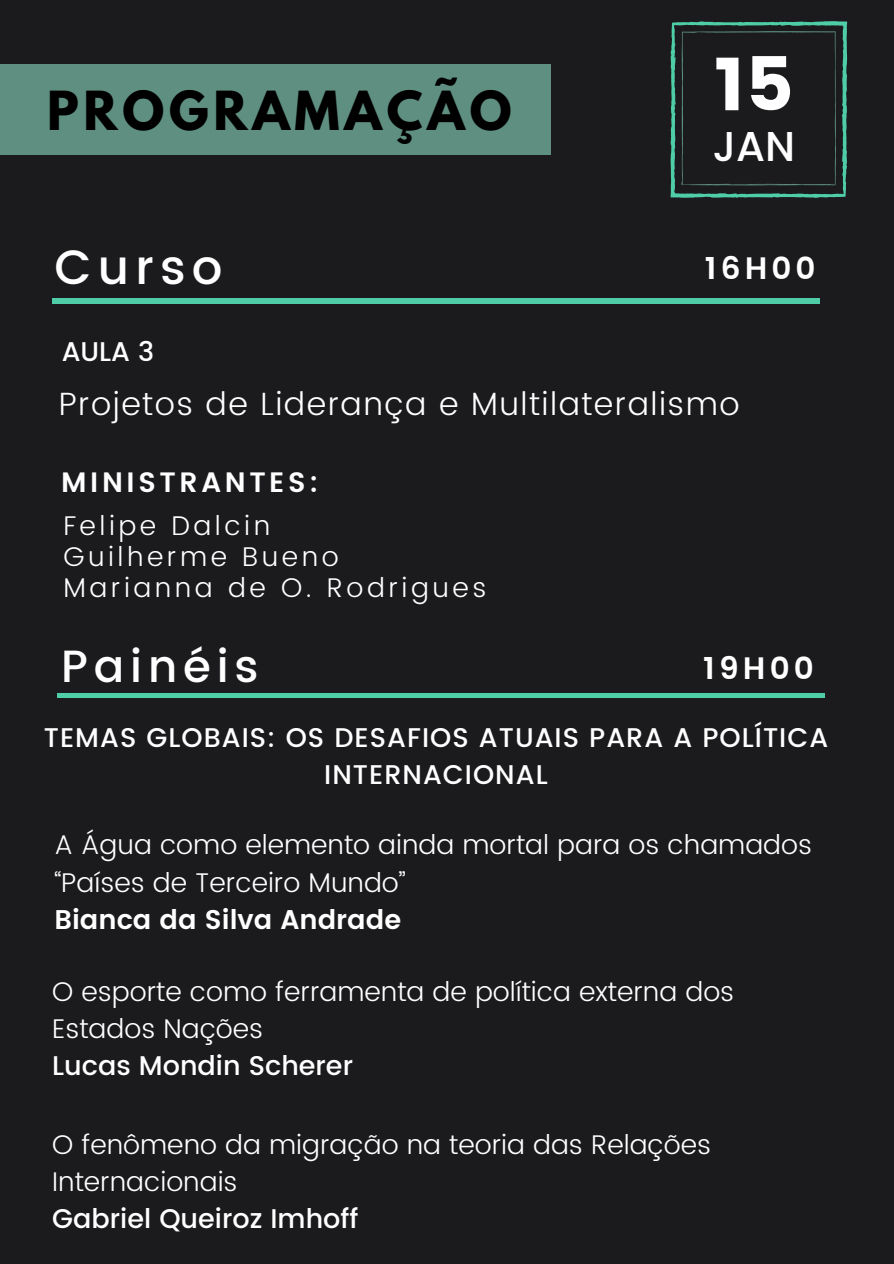
<style>
.page{position:relative;width:894px;height:1264px;background:#fff}
.page>*{position:absolute;margin:0;border:0;box-sizing:border-box;transform-origin:0 0}
.t1{font:74.1px "Poppins";color:#fff}
.t2{font:500 48px "Poppins";letter-spacing:.13em;color:#fff}
.t3{font:700 47.7px "League Spartan";letter-spacing:.1em;color:#000}
.t4{font:500 45px "Poppins";letter-spacing:.13em;color:#fff}
.t5{font:500 41.7px "Poppins";color:#fff}
.t6{font:300 32.1px "Poppins";letter-spacing:.045em;color:#fff}
.t7{font:600 31.05px "Poppins";letter-spacing:.13em;color:#fff}
.t8{font:600 28.05px "Poppins";letter-spacing:.13em;color:#fff}
.t9{font:300 27px/37.2px "Poppins";color:#fff}
.t10{font:500 27px/37.2px "Poppins";letter-spacing:.04em;color:#fff;text-align:center}
.t11{font:300 27px "Poppins";letter-spacing:.13em;color:#fff}
.t12{font:500 27px "Poppins";color:#fff}
.t13{font:600 27px "Poppins";color:#fff}
</style>
<div class="page">
<div style="left:0;top:0;width:893px;height:1263px;background:#1b1b1e"></div>
<hr style="left:52px;top:299px;width:767px;height:4px;background:#4ecda7">
<div style="left:0;top:64px;width:551px;height:91px;background:#5f8f81"></div>
<svg style="left:670px;top:21px;width:176px;height:177px"></svg>
<div style="left:57px;top:693px;width:767px;height:5px;background:#4ecda7"></div>
<p class="t3" style="left:47px;top:87px;width:466px">PROGRAMAÇÃO</p>
<p class="t1" style="left:714px;top:41px;width:81px">15</p>
<p class="t5" style="left:712px;top:122px;width:84px">JAN</p>
<p class="t2" style="left:54px;top:239px;width:170px">Curso</p>
<p class="t7" style="left:704px;top:250px;width:112px">16H00</p>
<p class="t10" style="left:62px;top:333px;width:94px">AULA 3</p>
<p class="t6" style="left:59px;top:385px;width:682px">Projetos de Liderança e Multilateralismo</p>
<p class="t8" style="left:61px;top:466px;width:258px">MINISTRANTES:</p>
<p class="t11" style="left:63px;top:510px;width:208px">Felipe Dalcin</p>
<p class="t11" style="left:63px;top:541px;width:277px">Guilherme Bueno</p>
<p class="t11" style="left:63px;top:571px;width:424px">Marianna de O. Rodrigues</p>
<p class="t4" style="left:61px;top:640px;width:199px">Painéis</p>
<p class="t7" style="left:703px;top:650px;width:112px">19H00</p>
<p class="t10" style="left:44px;top:719px;width:785px">TEMAS GLOBAIS: OS DESAFIOS ATUAIS PARA A POLÍTICA<br>INTERNACIONAL</p>
<p class="t9" style="left:54px;top:826px;width:758px">A Água como elemento ainda mortal para os chamados “Países de Terceiro Mundo”</p>
<p class="t13" style="left:54px;top:903px;width:348px">Bianca da Silva Andrade</p>
<p class="t9" style="left:52px;top:972px;width:683px">O esporte como ferramenta de política externa dos<br>Estados Nações</p>
<p class="t12" style="left:52px;top:1049px;width:302px">Lucas Mondin Scherer</p>
<p class="t9" style="left:52px;top:1125px;width:660px">O fenômeno da migração na teoria das Relações<br>Internacionais</p>
<p class="t12" style="left:52px;top:1202px;width:307px">Gabriel Queiroz Imhoff</p>
</div>
